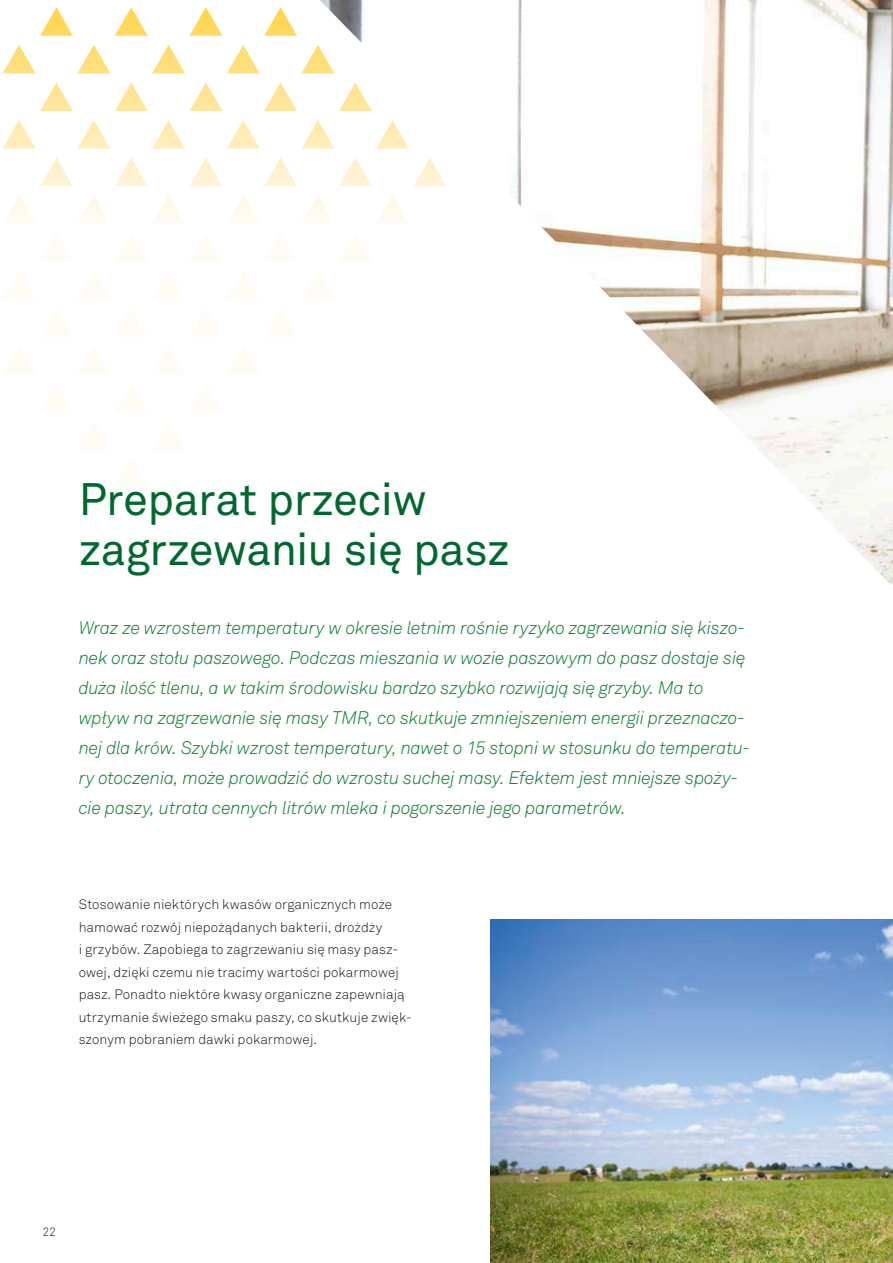
<style>
.page{position:relative;width:893px;height:1263px;background:#fff}
.page>*{position:absolute;margin:0;border:0;box-sizing:border-box;transform-origin:0 0}
.AF_header_30_33_pms{font:45px/49.5px "Akkurat Pro";letter-spacing:-.015em;color:#00682e}
.Lid{font:italic 300 18px/30px "Akkurat Pro";letter-spacing:-.015em;color:#007e2b}
.Body_text_9_15{font:300 13.5px/22.5px "Akkurat Pro";color:#191918}
.t1{font:300 12px "Akkurat Pro";color:#191918}
</style>
<div class="page">
<img style="left:320px;top:0;width:573px;height:585px">
<svg style="left:264px;top:7px;width:33px;height:29px"></svg>
<svg style="left:302px;top:45px;width:32px;height:28px"></svg>
<svg style="left:339px;top:83px;width:33px;height:28px"></svg>
<svg style="left:376px;top:120px;width:33px;height:29px"></svg>
<svg style="left:414px;top:158px;width:32px;height:28px"></svg>
<svg style="left:189px;top:7px;width:33px;height:29px"></svg>
<svg style="left:227px;top:45px;width:33px;height:28px"></svg>
<svg style="left:264px;top:83px;width:33px;height:28px"></svg>
<svg style="left:301px;top:120px;width:33px;height:29px"></svg>
<svg style="left:339px;top:158px;width:33px;height:28px"></svg>
<svg style="left:376px;top:195px;width:33px;height:29px"></svg>
<svg style="left:115px;top:7px;width:33px;height:29px"></svg>
<svg style="left:152px;top:45px;width:33px;height:28px"></svg>
<svg style="left:189px;top:83px;width:33px;height:28px"></svg>
<svg style="left:227px;top:120px;width:33px;height:29px"></svg>
<svg style="left:264px;top:158px;width:33px;height:28px"></svg>
<svg style="left:304px;top:195px;width:30px;height:29px"></svg>
<svg style="left:339px;top:233px;width:33px;height:28px"></svg>
<svg style="left:40px;top:7px;width:33px;height:29px"></svg>
<svg style="left:77px;top:45px;width:33px;height:28px"></svg>
<svg style="left:115px;top:83px;width:33px;height:28px"></svg>
<svg style="left:152px;top:120px;width:33px;height:29px"></svg>
<svg style="left:190px;top:158px;width:32px;height:28px"></svg>
<svg style="left:230px;top:196px;width:27px;height:24px"></svg>
<svg style="left:320px;top:271px;width:14px;height:28px"></svg>
<svg style="left:3px;top:45px;width:33px;height:28px"></svg>
<svg style="left:40px;top:83px;width:33px;height:28px"></svg>
<svg style="left:77px;top:120px;width:33px;height:29px"></svg>
<svg style="left:115px;top:158px;width:32px;height:28px"></svg>
<svg style="left:155px;top:196px;width:27px;height:24px"></svg>
<svg style="left:3px;top:120px;width:33px;height:29px"></svg>
<svg style="left:40px;top:158px;width:33px;height:28px"></svg>
<svg style="left:80px;top:196px;width:27px;height:24px"></svg>
<svg style="left:6px;top:196px;width:27px;height:24px"></svg>
<img style="left:491px;top:920px;width:402px;height:343px">
<p class="AF_header_30_33_pms" style="left:79px;top:475px;width:433px">Preparat przeciw zagrzewaniu się pasz</p>
<p class="Lid" style="left:79px;top:613px;width:673px">Wraz ze wzrostem temperatury w okresie letnim rośnie ryzyko zagrzewania się kiszo&shy;nek oraz stołu paszowego. Podczas mieszania w wozie paszowym do pasz dostaje się duża ilość tlenu, a w takim środowisku bardzo szybko rozwijają się grzyby. Ma to wpływ na zagrzewanie się masy TMR, co skutkuje zmniejszeniem energii przeznaczo&shy;nej dla krów. Szybki wzrost temperatury, nawet o 15 stopni w stosunku do temperatu&shy;ry otoczenia, może prowadzić do wzrostu suchej masy. Efektem jest mniejsze spoży&shy;cie paszy, utrata cennych litrów mleka i pogorszenie jego parametrów.</p>
<p class="Body_text_9_15" style="left:79px;top:893px;width:335px">Stosowanie niektórych kwasów organicznych może hamować rozwój niepożądanych bakterii, drożdży<br>i grzybów. Zapobiega to zagrzewaniu się masy pasz&shy;owej, dzięki czemu nie tracimy wartości pokarmowej pasz. Ponadto niektóre kwasy organiczne zapewniają utrzymanie świeżego smaku paszy, co skutkuje zwięk&shy;szonym pobraniem dawki pokarmowej.</p>
<p class="t1" style="left:43px;top:1224px;width:15px">22</p>
</div>
